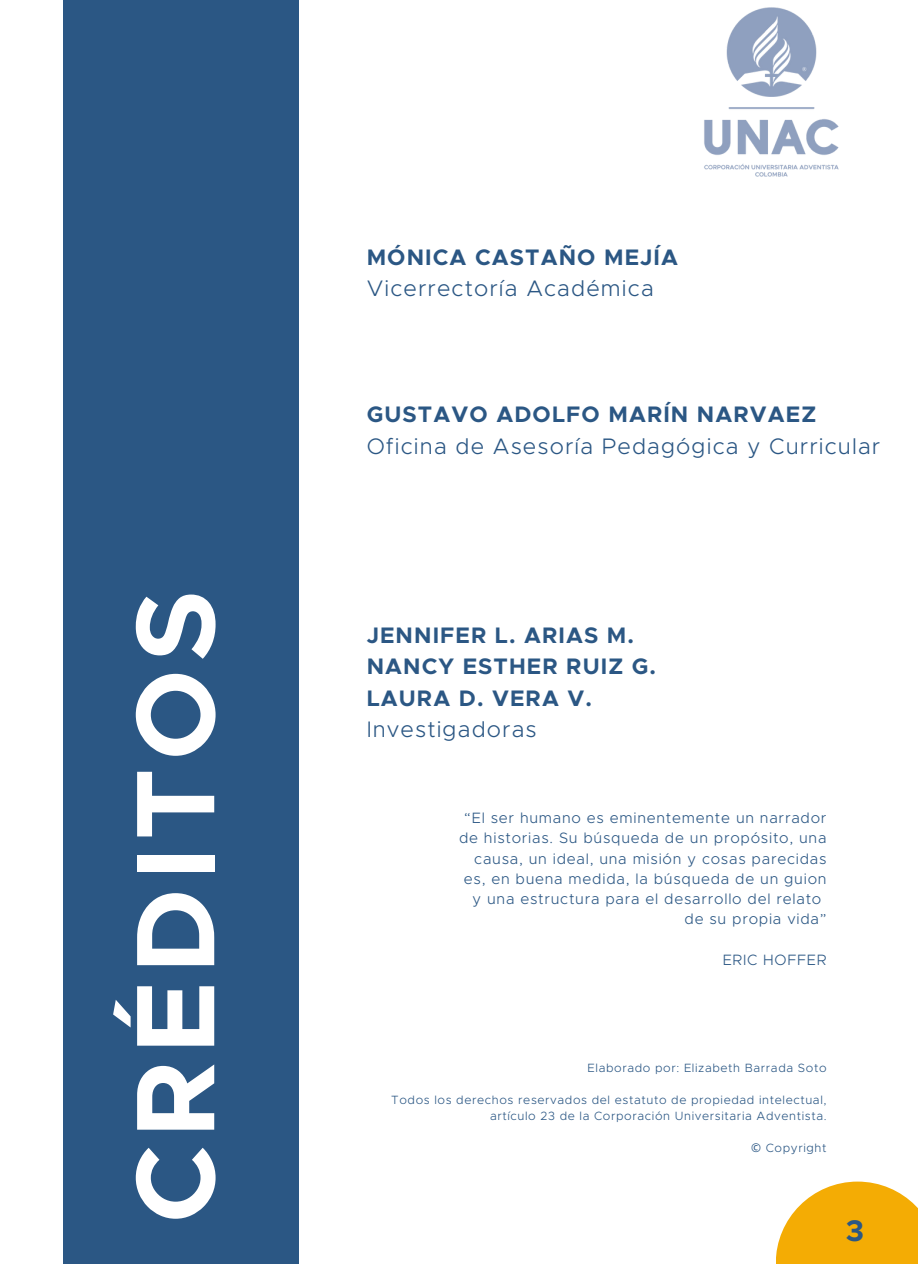
<style>
.page{position:relative;width:918px;height:1264px;background:#fff}
.page>*{position:absolute;margin:0;border:0;box-sizing:border-box;transform-origin:0 0}
.t1{font:700 112.2px "Metropolis";letter-spacing:.07em;color:#fff}
.t2{font:700 30px "Metropolis";color:#2b5784}
.t3{font:300 22.5px/31.5px "Metropolis";letter-spacing:.05em;color:#2b5784}
.t4{font:700 22.5px/31.5px "Metropolis";letter-spacing:.05em;color:#2b5784}
.t5{font:300 15px "Metropolis";letter-spacing:.05em;color:#2b5784}
.t6{font:300 12px/15.9px "Metropolis";letter-spacing:.05em;color:#2b5784;text-align:right}
.s1{font-weight:700}
.s2{font-weight:300}
.s3{font-family:"Noto Sans";font-weight:400}
</style>
<div class="page">
<div style="left:64px;top:0;width:235px;height:1263px;background:#2b5784"></div>
<img style="left:704px;top:7px;width:135px;height:170px">
<svg style="left:776px;top:1181px;width:142px;height:82px;fill:#f4ac04"></svg>
<p class="t1" style="left:125px;top:1223px;width:634px;rotate:-90deg">CRÉDITOS</p>
<h2 class="t3" style="left:367px;top:242px;width:313px"><span class="s1">MÓNICA CASTAÑO MEJÍA<br></span>Vicerrectoría Académica</h2>
<h2 class="t3" style="left:367px;top:400px;width:515px"><span class="s1">GUSTAVO ADOLFO MARÍN NARVAEZ<br></span>Oficina de Asesoría Pedagógica y Curricular</h2>
<h2 class="t4" style="left:367px;top:620px;width:291px">JENNIFER L. ARIAS M.<br>NANCY ESTHER RUIZ G.<br>LAURA D. VERA V.<br><span class="s2">Investigadoras</span></h2>
<h3 class="t5" style="left:464px;top:811px;width:364px">“El ser humano es eminentemente un narrador</h3>
<h3 class="t5" style="left:459px;top:831px;width:369px">de historias. Su búsqueda de un propósito, una</h3>
<h3 class="t5" style="left:474px;top:851px;width:354px">causa, un ideal, una misión y cosas parecidas</h3>
<h3 class="t5" style="left:464px;top:872px;width:364px">es, en buena medida, la búsqueda de un guion</h3>
<h3 class="t5" style="left:473px;top:892px;width:350px">y una estructura para el desarrollo del relato</h3>
<h3 class="t5" style="left:685px;top:912px;width:143px">de su propia vida”</h3>
<p class="t5" style="left:723px;top:953px;width:105px">ERIC HOFFER</p>
<p class="t6" style="left:588px;top:1060px;width:240px">Elaborado por: Elizabeth Barrada Soto</p>
<p class="t6" style="left:391px;top:1092px;width:437px">Todos los derechos reservados del estatuto de propiedad intelectual, artículo 23 de la Corporación Universitaria Adventista.</p>
<p class="t6" style="left:751px;top:1140px;width:77px"><span class="s3">©</span> Copyright</p>
<h4 class="t2" style="left:846px;top:1216px;width:20px">3</h4>
</div>
